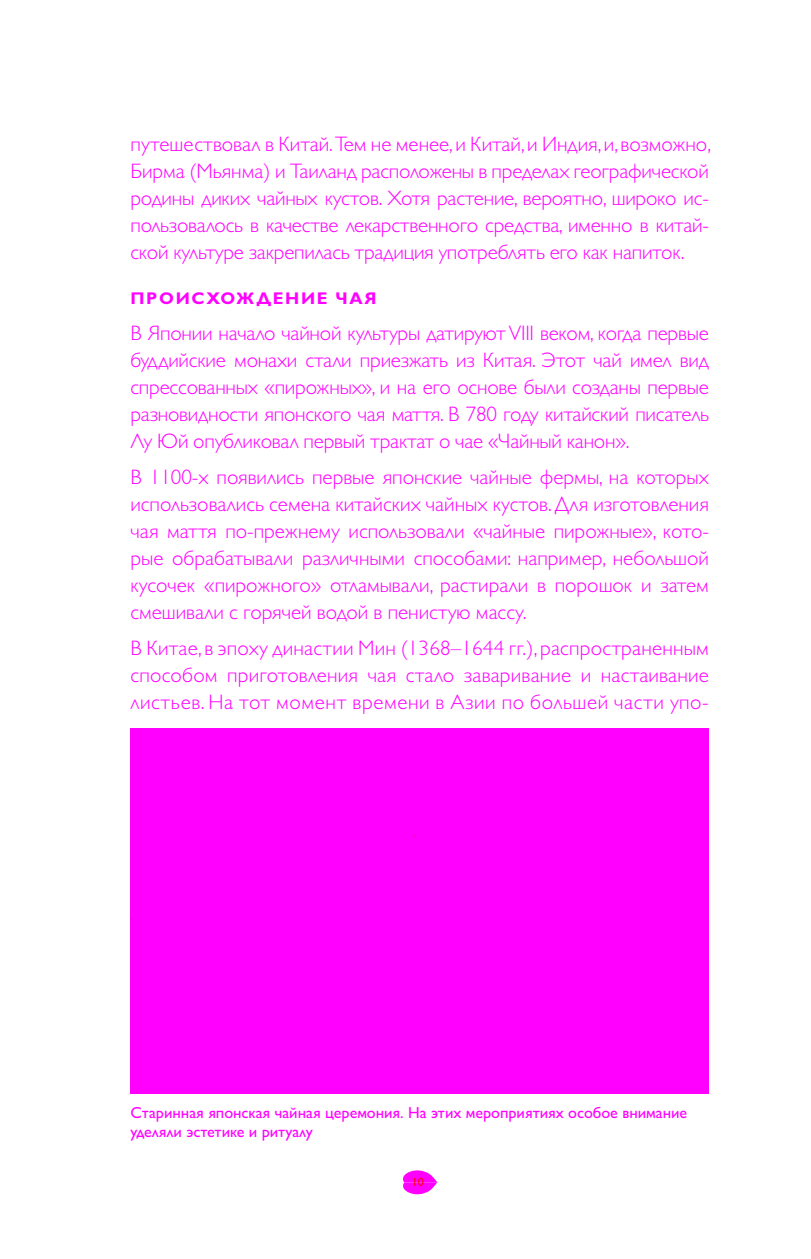
<style>
.page{position:relative;width:811px;height:1259px;background:#fff}
.page>*{position:absolute;margin:0;border:0;box-sizing:border-box;transform-origin:0 0}
.t1{font:300 21px/27px "Gill Sans MT Pro Cyr";letter-spacing:-.01em;color:#f0f;text-align:justify}
.t2{font:700 17px "Gill Sans MT Pro Cyr";letter-spacing:.1em;color:#f0f}
.t3{font:500 16px/19px "Gill Sans MT Pro Cyr";color:#f0f}
.t4{font:500 12px "Gill Sans MT Pro Cyr";color:#ff0008}
</style>
<div class="page">
<svg style="left:403px;top:1170px;width:34px;height:25px"></svg>
<div style="left:130px;top:729px;width:579px;height:364px;background:#f0f"></div>
<p class="t1" style="left:130px;top:131px;width:582px">путешествовал в Китай. Тем не менее, и Китай, и Индия, и, возможно, Бирма (Мьянма) и Таиланд расположены в пределах географической родины диких чайных кустов. Хотя растение, вероятно, широко ис&shy;пользовалось в качестве лекарственного средства, именно в китай&shy;ской культуре закрепилась традиция употреблять его как напиток.</p>
<p class="t2" style="left:130px;top:289px;width:247px">ПРОИСХОЖДЕНИЕ ЧАЯ</p>
<p class="t1" style="left:130px;top:320px;width:580px">В Японии начало чайной культуры датируют VIII веком, когда первые буддийские монахи стали приезжать из Китая. Этот чай имел вид спрессованных «пирожных», и на его основе были созданы первые разновидности японского чая маття. В 780 году китайский писатель Лу Юй опубликовал первый трактат о чае «Чайный канон».</p>
<p class="t1" style="left:130px;top:464px;width:580px">В 1100-х появились первые японские чайные фермы, на которых использовались семена китайских чайных кустов. Для изготовления чая маття по-прежнему использовали «чайные пирожные», кото&shy;рые обрабатывали различными способами: например, небольшой кусочек «пирожного» отламывали, растирали в порошок и затем смешивали с горячей водой в пенистую массу.</p>
<p class="t1" style="left:130px;top:635px;width:580px">В Китае, в эпоху династии Мин (1368–1644 гг.), распространенным способом приготовления чая стало заваривание и настаивание листьев. На тот момент времени в Азии по большей части упо-</p>
<p class="t3" style="left:130px;top:1105px;width:558px">Старинная японская чайная церемония. На этих мероприятиях особое внимание уделяли эстетике и ритуалу</p>
<p class="t4" style="left:412px;top:1177px;width:13px">10</p>
</div>
